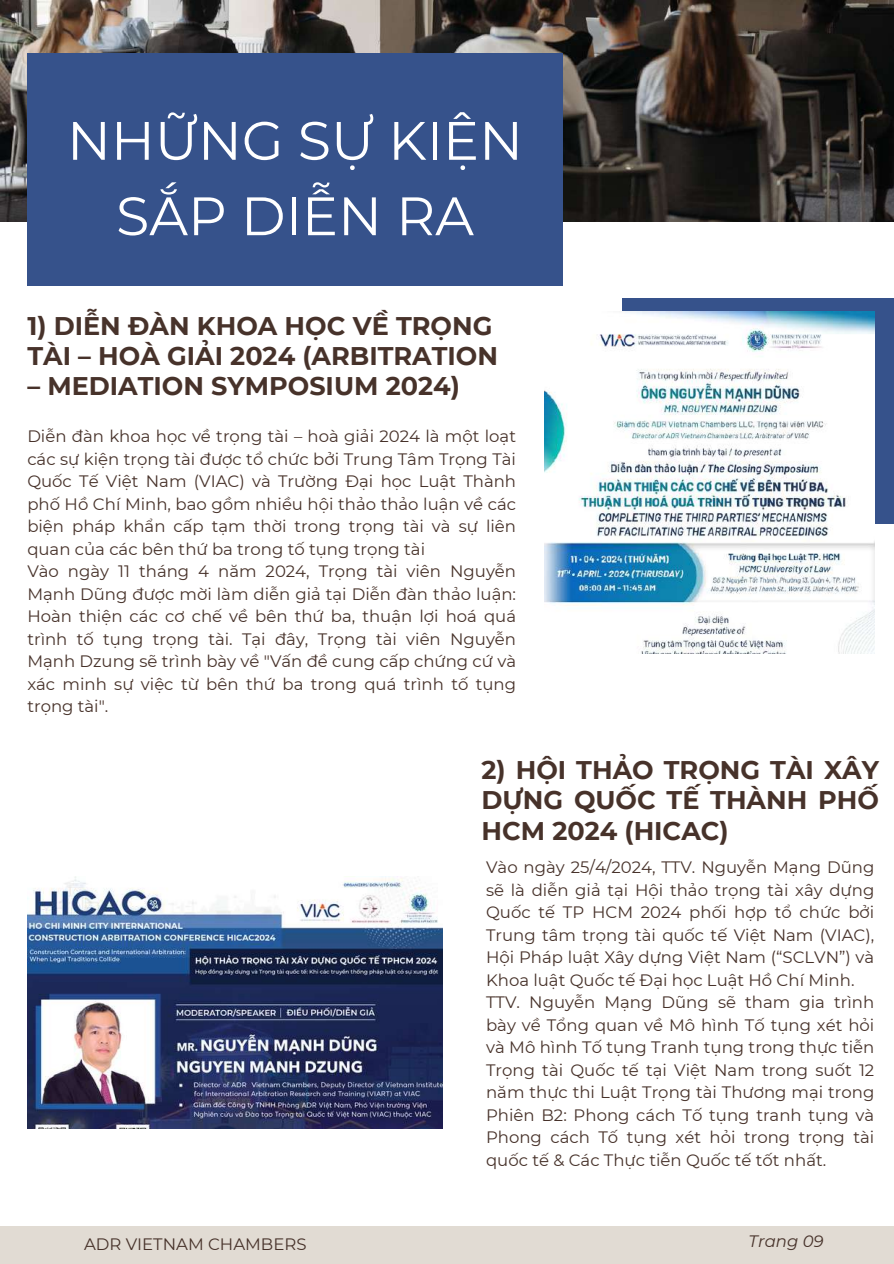
<style>
.page{position:relative;width:894px;height:1264px;background:#fff}
.page>*{position:absolute;margin:0;border:0;box-sizing:border-box;transform-origin:0 0}
.t1{font:54px/75.3px "Montserrat";color:#fff;text-align:center}
.t2{font:700 25.5px/30.3px "Montserrat";color:#47322a;text-align:justify}
.t3{font:16.5px/22.5px "Montserrat";color:#47322a}
.t4{font:italic 16.5px "Montserrat";color:#47322a}
</style>
<div class="page">
<div style="left:621px;top:298px;width:272px;height:225px;background:#36528b"></div>
<img style="left:544px;top:311px;width:329px;height:342px">
<img style="left:0;top:0;width:893px;height:222px">
<div style="left:27px;top:53px;width:535px;height:233px;background:#36528b"></div>
<img style="left:27px;top:876px;width:415px;height:252px">
<div style="left:0;top:1226px;width:893px;height:37px;background:#e1dbd3"></div>
<h1 class="t1" style="left:67px;top:103px;width:457px">NHỮNG SỰ KIỆN<br>SẮP DIỄN RA</h1>
<h2 class="t2" style="left:27px;top:310px;width:472px">1) DIỄN ĐÀN KHOA HỌC VỀ TRỌNG<br>TÀI – HOÀ GIẢI 2024 (ARBITRATION</h2>
<h2 class="t2" style="left:27px;top:371px;width:434px">– MEDIATION SYMPOSIUM 2024)</h2>
<p class="t3" style="left:27px;top:425px;width:490px">Diễn đàn khoa học về trọng tài – hoà giải 2024 là một loạt các sự kiện trọng tài được tổ chức bởi Trung Tâm Trọng Tài Quốc Tế Việt Nam (VIAC) và Trường Đại học Luật Thành phố Hồ Chí Minh, bao gồm nhiều hội thảo thảo luận về các biện pháp khẩn cấp tạm thời trong trọng tài và sự liên quan của các bên thứ ba trong tố tụng trọng tài<br>Vào ngày 11 tháng 4 năm 2024, Trọng tài viên Nguyễn Mạnh Dũng được mời làm diễn giả tại Diễn đàn thảo luận:<br>Hoàn thiện các cơ chế về bên thứ ba, thuận lợi hoá quá trình tố tụng trọng tài. Tại đây, Trọng tài viên Nguyễn Mạnh Dzung sẽ trình bày về "Vấn đề cung cấp chứng cứ và xác minh sự việc từ bên thứ ba trong quá trình tố tụng trọng tài".</p>
<h2 class="t2" style="left:481px;top:754px;width:399px">2) HỘI THẢO TRỌNG TÀI XÂY DỰNG QUỐC TẾ THÀNH PHỐ HCM 2024 (HICAC)</h2>
<p class="t3" style="left:486px;top:856px;width:389px">Vào ngày 25/4/2024, TTV. Nguyễn Mạng Dũng sẽ là diễn giả tại Hội thảo trọng tài xây dựng Quốc tế TP HCM 2024 phối hợp tổ chức bởi Trung tâm trọng tài quốc tế Việt Nam (VIAC), Hội Pháp luật Xây dựng Việt Nam (“SCLVN”) và Khoa luật Quốc tế Đại học Luật Hồ Chí Minh.<br>TTV. Nguyễn Mạng Dũng sẽ tham gia trình bày về Tổng quan về Mô hình Tố tụng xét hỏi và Mô hình Tố tụng Tranh tụng trong thực tiễn Trọng tài Quốc tế tại Việt Nam trong suốt 12 năm thực thi Luật Trọng tài Thương mại trong Phiên B2: Phong cách Tố tụng tranh tụng và Phong cách Tố tụng xét hỏi trong trọng tài quốc tế &amp; Các Thực tiễn Quốc tế tốt nhất.</p>
<p class="t3" style="left:84px;top:1233px;width:224px">ADR VIETNAM CHAMBERS</p>
<p class="t4" style="left:748px;top:1231px;width:77px">Trang 09</p>
</div>
